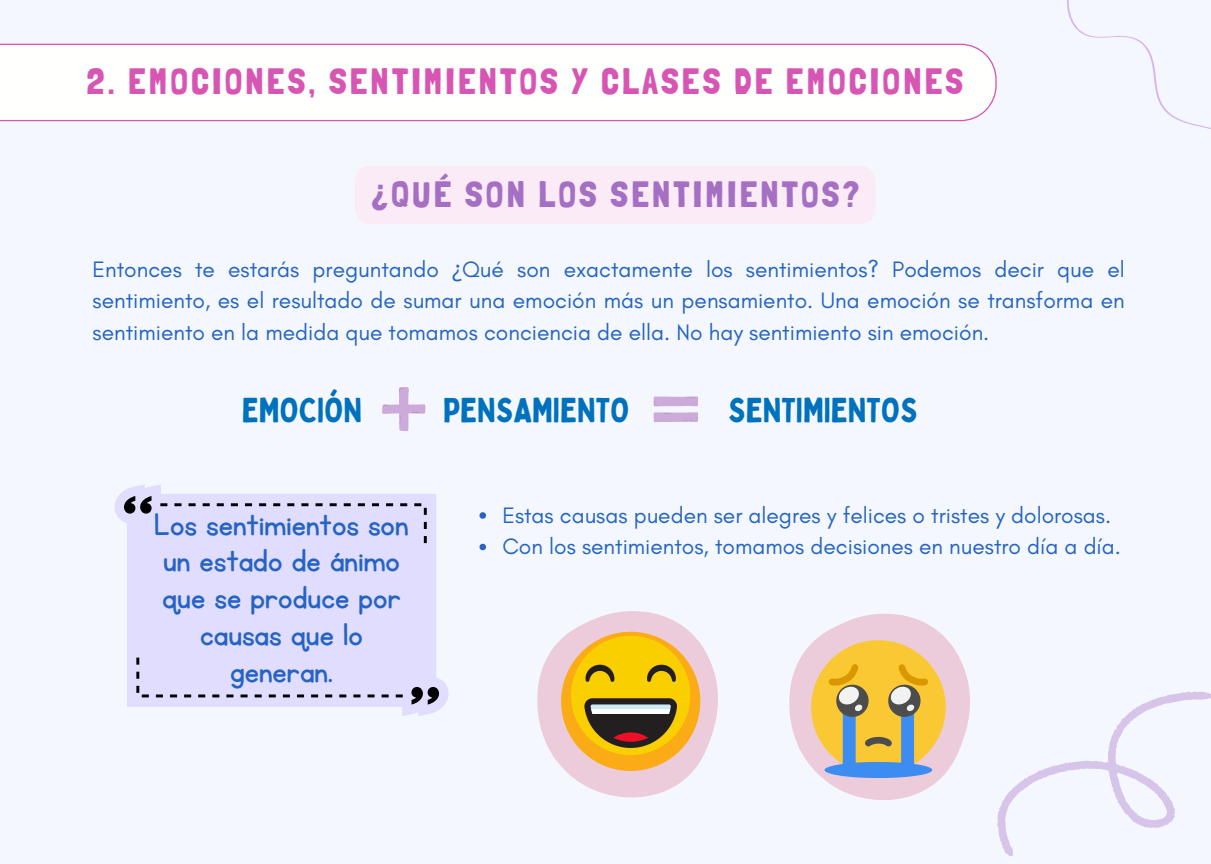
<style>
.page{position:relative;width:1211px;height:864px;background:#fff}
.page>*{position:absolute;margin:0;border:0;box-sizing:border-box;transform-origin:0 0}
.t1{font:36.75px/36.8px "KG Primary Penmanship";color:#2564c4;text-align:center}
.t2{font:36.57px "Londrina Solid";letter-spacing:.085em;color:#d755b3}
.t3{font:36.57px "Londrina Solid";letter-spacing:.085em;color:#a570c4}
.t4{font:34.12px "Bobby Jones";color:#0071bc}
.t5{font:22.75px/31.5px "Glacial Indifference";color:#2564c4;text-align:justify}
.s1{font-family:"Noto Sans"}
</style>
<div class="page">
<div style="left:0;top:0;width:1210px;height:864px;background:#f4f8fe"></div>
<svg style="left:653px;top:396px;width:45px;height:10px"></svg>
<svg style="left:653px;top:412px;width:45px;height:10px"></svg>
<svg style="left:382px;top:387px;width:43px;height:44px"></svg>
<svg style="left:997px;top:691px;width:213px;height:166px"></svg>
<svg style="left:114px;top:484px;width:334px;height:232px;background:#e3e0fe"></svg>
<svg style="left:160px;top:503px;width:7px;height:3px"></svg>
<svg style="left:174px;top:503px;width:7px;height:3px"></svg>
<svg style="left:188px;top:503px;width:7px;height:3px"></svg>
<svg style="left:203px;top:503px;width:7px;height:3px"></svg>
<svg style="left:217px;top:503px;width:7px;height:3px"></svg>
<svg style="left:231px;top:503px;width:7px;height:3px"></svg>
<svg style="left:245px;top:503px;width:7px;height:3px"></svg>
<svg style="left:259px;top:503px;width:7px;height:3px"></svg>
<svg style="left:273px;top:503px;width:7px;height:3px"></svg>
<svg style="left:287px;top:503px;width:7px;height:3px"></svg>
<svg style="left:301px;top:503px;width:7px;height:3px"></svg>
<svg style="left:315px;top:503px;width:7px;height:3px"></svg>
<svg style="left:329px;top:503px;width:7px;height:3px"></svg>
<svg style="left:344px;top:503px;width:7px;height:3px"></svg>
<svg style="left:358px;top:503px;width:7px;height:3px"></svg>
<svg style="left:372px;top:503px;width:7px;height:3px"></svg>
<svg style="left:386px;top:503px;width:7px;height:3px"></svg>
<svg style="left:400px;top:503px;width:7px;height:3px"></svg>
<svg style="left:414px;top:503px;width:12px;height:12px"></svg>
<svg style="left:424px;top:522px;width:2px;height:7px"></svg>
<svg style="left:424px;top:536px;width:2px;height:7px"></svg>
<svg style="left:136px;top:657px;width:3px;height:7px"></svg>
<svg style="left:136px;top:671px;width:3px;height:7px"></svg>
<svg style="left:136px;top:686px;width:13px;height:11px"></svg>
<svg style="left:156px;top:694px;width:7px;height:3px"></svg>
<svg style="left:170px;top:694px;width:7px;height:3px"></svg>
<svg style="left:184px;top:694px;width:7px;height:3px"></svg>
<svg style="left:198px;top:694px;width:7px;height:3px"></svg>
<svg style="left:212px;top:694px;width:7px;height:3px"></svg>
<svg style="left:226px;top:694px;width:7px;height:3px"></svg>
<svg style="left:240px;top:694px;width:7px;height:3px"></svg>
<svg style="left:254px;top:694px;width:8px;height:3px"></svg>
<svg style="left:269px;top:694px;width:7px;height:3px"></svg>
<svg style="left:283px;top:694px;width:7px;height:3px"></svg>
<svg style="left:297px;top:694px;width:7px;height:3px"></svg>
<svg style="left:311px;top:694px;width:7px;height:3px"></svg>
<svg style="left:325px;top:694px;width:7px;height:3px"></svg>
<svg style="left:339px;top:694px;width:7px;height:3px"></svg>
<svg style="left:353px;top:694px;width:7px;height:3px"></svg>
<svg style="left:367px;top:694px;width:7px;height:3px"></svg>
<svg style="left:381px;top:694px;width:7px;height:3px"></svg>
<svg style="left:395px;top:694px;width:8px;height:3px"></svg>
<svg style="left:124px;top:496px;width:27px;height:17px"></svg>
<svg style="left:411px;top:687px;width:28px;height:17px"></svg>
<svg style="left:537px;top:611px;width:181px;height:187px"></svg>
<svg style="left:789px;top:613px;width:181px;height:187px"></svg>
<svg style="left:1067px;top:0;width:143px;height:129px"></svg>
<div style="left:355px;top:166px;width:520px;height:58px;background:#faebf6"></div>
<svg style="left:479px;top:512px;width:7px;height:7px"></svg>
<svg style="left:479px;top:543px;width:7px;height:7px"></svg>
<div style="left:0;top:44px;width:996px;height:77px;background:#fffffe"></div>
<h1 class="t2" style="left:86px;top:60px;width:878px">2. EMOCIONES, SENTIMIENTOS Y CLASES DE EMOCIONES</h1>
<h1 class="t3" style="left:371px;top:173px;width:489px">¿QUÉ SON LOS SENTIMIENTOS?</h1>
<p class="t5" style="left:93px;top:253px;width:1033px">Entonces te estarás preguntando <span class="s1">¿</span>Qué son exactamente los sentimientos? Podemos decir que el sentimiento, es el resultado de sumar una emoción más un pensamiento. Una emoción se transforma en sentimiento en la medida que tomamos conciencia de ella. No hay sentimiento sin emoción.</p>
<h1 class="t4" style="left:242px;top:388px;width:122px">EMOCIÓN</h1>
<p class="t4" style="left:443px;top:388px;width:188px">PENSAMIENTO</p>
<h1 class="t4" style="left:728px;top:388px;width:191px">SENTIMIENTOS</h1>
<p class="t1" style="left:154px;top:507px;width:256px">Los sentimientos son un estado de ánimo que se produce por causas que lo generan.</p>
<h1 class="t5" style="left:502px;top:499px;width:610px">Estas causas pueden ser alegres y felices o tristes y dolorosas.</h1>
<p class="t5" style="left:502px;top:530px;width:620px">Con los sentimientos, tomamos decisiones en nuestro día a día.</p>
</div>
